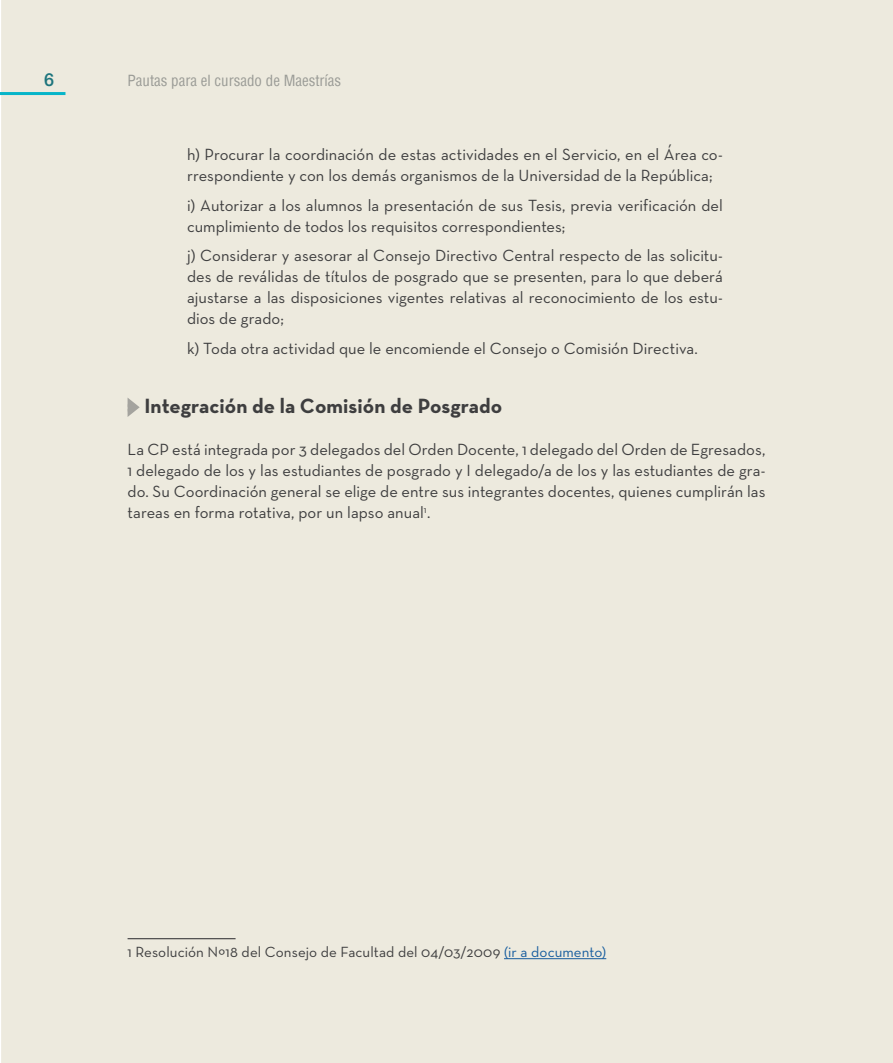
<style>
.page{position:relative;width:893px;height:1063px;background:#edeade}
.page>*{position:absolute;margin:0;border:0;box-sizing:border-box;transform-origin:0 0}
.subtitulo{font:700 21px "Neutra Text";letter-spacing:.005em;color:#3e3e3f}
.t1{font:500 18px "Helvetica Neue LT Std";color:#1e757d}
.viñetas_o_letras{font:16.5px/21px "Neutra Text";color:#3e3e3f}
.Parrafo{font:16.5px/21px "Neutra Text";color:#3e3e3f;text-align:justify}
.nota_al_pie{font:15px "Neutra Text";letter-spacing:.005em;color:#3e3e3f}
.t2{font:condensed 15px "Helvetica";color:#9a9b96}
.s1{color:#175d9e}
</style>
<div class="page">
<hr style="left:0;top:92px;width:65px;height:3px;background:#07b5c9">
<hr style="left:128px;top:938px;width:108px;height:1px;background:#3e3e3f">
<hr style="left:504px;top:958px;width:102px;height:1px;background:#175d9e">
<svg style="left:128px;top:398px;width:12px;height:19px"></svg>
<p class="t1" style="left:44px;top:69px;width:12px">6</p>
<p class="t2" style="left:128px;top:71px;width:215px">Pautas para el cursado de Maestrías</p>
<p class="viñetas_o_letras" style="left:187px;top:144px;width:537px">h) Procurar la coordinación de estas actividades en el Servicio, en el Área co&shy;rrespondiente y con los demás organismos de la Universidad de la República;</p>
<p class="viñetas_o_letras" style="left:187px;top:194px;width:537px">i) Autorizar a los alumnos la presentación de sus Tesis, previa verificación del cumplimiento de todos los requisitos correspondientes;</p>
<p class="viñetas_o_letras" style="left:187px;top:245px;width:537px;text-align:justify">j) Considerar y asesorar al Consejo Directivo Central respecto de las solicitu&shy;des de reválidas de títulos de posgrado que se presenten, para lo que deberá ajustarse a las disposiciones vigentes relativas al reconocimiento de los estu&shy;dios de grado;</p>
<p class="viñetas_o_letras" style="left:187px;top:337px;width:512px">k) Toda otra actividad que le encomiende el Consejo o Comisión Directiva.</p>
<p class="subtitulo" style="left:128px;top:393px;width:376px">&gt; Integración de la Comisión de Posgrado</p>
<p class="Parrafo" style="left:128px;top:439px;width:639px">La CP está integrada por 3 delegados del Orden Docente, 1 delegado del Orden de Egresados, 1 delegado de los y las estudiantes de posgrado y I delegado/a de los y las estudiantes de gra&shy;do. Su Coordinación general se elige de entre sus integrantes docentes, quienes cumplirán las tareas en forma rotativa, por un lapso anual<sup>1</sup>.</p>
<p class="nota_al_pie" style="left:128px;top:943px;width:480px">1 Resolución Nº18 del Consejo de Facultad del 04/03/2009 <span class="s1">(ir a documento)</span></p>
</div>
